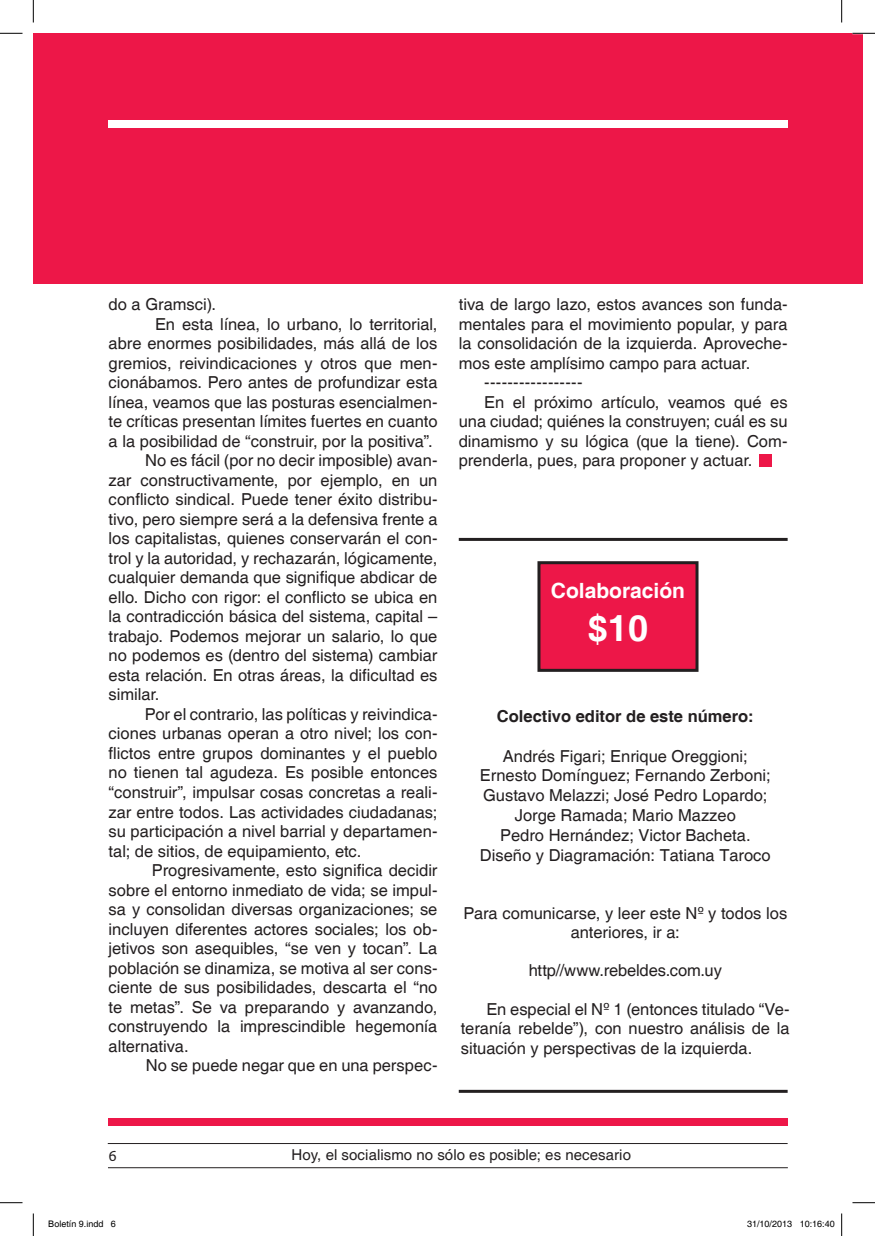
<style>
.page{position:relative;width:875px;height:1236px;background:#fff}
.page>*{position:absolute;margin:0;border:0;box-sizing:border-box;transform-origin:0 0}
.t1{font:700 36px "Helvetica";color:#fff}
.t2{font:700 21px "Helvetica";color:#fff}
.t3{font:16.5px/19.8px "Helvetica";color:#231f20;text-align:center}
.t4{font:700 16.5px "Helvetica";color:#231f20}
.t5{font:15px "Helvetica";letter-spacing:.005em;color:#231f20}
.t6{font:15px "DTL Haarlemmer D Sans";color:#231f20}
.t7{font:9px "Helvetica";color:#000}
</style>
<div class="page">
<hr style="left:108px;top:1143px;width:679px;height:1px;background:#231f20">
<hr style="left:108px;top:1167px;width:679px;height:1px;background:#231f20">
<div style="left:33px;top:33px;width:829px;height:250px;background:#ed1748"></div>
<div style="left:109px;top:120px;width:678px;height:8px;background:#fff"></div>
<div style="left:108px;top:1118px;width:679px;height:8px;background:#ed1748"></div>
<div style="left:759px;top:454px;width:13px;height:13px;background:#ed1748"></div>
<hr style="left:458px;top:538px;width:329px;height:3px;background:#231f20">
<hr style="left:458px;top:1090px;width:329px;height:3px;background:#231f20">
<div style="left:539px;top:563px;width:158px;height:107px;background:#ed1748"></div>
<div style="left:537px;top:561px;width:161px;height:111px;border:3px solid #231f20"></div>
<svg style="left:0;top:33px;width:22px;height:1px"></svg>
<svg style="left:852px;top:33px;width:22px;height:1px"></svg>
<svg style="left:0;top:1202px;width:22px;height:1px"></svg>
<svg style="left:852px;top:1202px;width:22px;height:1px"></svg>
<svg style="left:33px;top:0;width:1px;height:23px"></svg>
<svg style="left:33px;top:1213px;width:1px;height:23px"></svg>
<svg style="left:841px;top:0;width:1px;height:23px"></svg>
<svg style="left:841px;top:1213px;width:1px;height:23px"></svg>
<p class="t3" style="left:109px;top:295px;width:109px">do a Gramsci).</p>
<p class="t3" style="left:155px;top:315px;width:284px">En esta línea, lo urbano, lo territorial,</p>
<p class="t3" style="left:109px;top:334px;width:330px">abre enormes posibilidades, más allá de los</p>
<p class="t3" style="left:109px;top:354px;width:330px">gremios, reivindicaciones y otros que men-</p>
<p class="t3" style="left:109px;top:373px;width:330px">cionábamos. Pero antes de profundizar esta</p>
<p class="t3" style="left:109px;top:393px;width:330px">línea, veamos que las posturas esencialmen-</p>
<p class="t3" style="left:109px;top:412px;width:330px">te críticas presentan límites fuertes en cuanto</p>
<p class="t3" style="left:109px;top:432px;width:325px">a la posibilidad de “construir, por la positiva”.</p>
<p class="t3" style="left:145px;top:451px;width:294px">No es fácil (por no decir imposible) avan-</p>
<p class="t3" style="left:109px;top:471px;width:330px">zar constructivamente, por ejemplo, en un</p>
<p class="t3" style="left:109px;top:490px;width:330px">conflicto sindical. Puede tener éxito distribu-</p>
<p class="t3" style="left:109px;top:510px;width:330px">tivo, pero siempre será a la defensiva frente a</p>
<p class="t3" style="left:109px;top:529px;width:330px">los capitalistas, quienes conservarán el con-</p>
<p class="t3" style="left:109px;top:549px;width:330px">trol y la autoridad, y rechazarán, lógicamente,</p>
<p class="t3" style="left:109px;top:568px;width:330px">cualquier demanda que signifique abdicar de</p>
<p class="t3" style="left:109px;top:588px;width:330px">ello. Dicho con rigor: el conflicto se ubica en</p>
<p class="t3" style="left:109px;top:607px;width:330px">la contradicción básica del sistema, capital –</p>
<p class="t3" style="left:109px;top:627px;width:330px">trabajo. Podemos mejorar un salario, lo que</p>
<p class="t3" style="left:109px;top:646px;width:330px">no podemos es (dentro del sistema) cambiar</p>
<p class="t3" style="left:109px;top:666px;width:330px">esta relación. En otras áreas, la dificultad es</p>
<p class="t3" style="left:109px;top:685px;width:52px">similar.</p>
<p class="t3" style="left:145px;top:705px;width:294px">Por el contrario, las políticas y reivindica-</p>
<p class="t3" style="left:109px;top:724px;width:330px">ciones urbanas operan a otro nivel; los con-</p>
<p class="t3" style="left:109px;top:744px;width:330px">flictos entre grupos dominantes y el pueblo</p>
<p class="t3" style="left:109px;top:763px;width:330px">no tienen tal agudeza. Es posible entonces</p>
<p class="t3" style="left:109px;top:783px;width:330px">“construir”, impulsar cosas concretas a reali-</p>
<p class="t3" style="left:109px;top:802px;width:330px">zar entre todos. Las actividades ciudadanas;</p>
<p class="t3" style="left:109px;top:822px;width:330px">su participación a nivel barrial y departamen-</p>
<p class="t3" style="left:109px;top:841px;width:254px">tal; de sitios, de equipamiento, etc.</p>
<p class="t3" style="left:152px;top:861px;width:287px">Progresivamente, esto significa decidir</p>
<p class="t3" style="left:109px;top:880px;width:330px">sobre el entorno inmediato de vida; se impul-</p>
<p class="t3" style="left:109px;top:900px;width:330px">sa y consolidan diversas organizaciones; se</p>
<p class="t3" style="left:109px;top:919px;width:330px">incluyen diferentes actores sociales; los ob-</p>
<p class="t3" style="left:109px;top:939px;width:330px">jetivos son asequibles, “se ven y tocan”. La</p>
<p class="t3" style="left:109px;top:958px;width:330px">población se dinamiza, se motiva al ser cons-</p>
<p class="t3" style="left:109px;top:978px;width:330px">ciente de sus posibilidades, descarta el “no</p>
<p class="t3" style="left:109px;top:997px;width:330px">te metas”. Se va preparando y avanzando,</p>
<p class="t3" style="left:109px;top:1017px;width:330px">construyendo la imprescindible hegemonía</p>
<p class="t3" style="left:109px;top:1036px;width:81px">alternativa.</p>
<p class="t3" style="left:146px;top:1056px;width:293px">No se puede negar que en una perspec-</p>
<p class="t3" style="left:458px;top:295px;width:330px">tiva de largo lazo, estos avances son funda-</p>
<p class="t3" style="left:458px;top:315px;width:330px">mentales para el movimiento popular, y para</p>
<p class="t3" style="left:458px;top:334px;width:330px">la consolidación de la izquierda. Aproveche-</p>
<p class="t3" style="left:458px;top:354px;width:293px">mos este amplísimo campo para actuar.</p>
<p class="t3" style="left:484px;top:373px;width:100px">-----------------</p>
<p class="t3" style="left:484px;top:393px;width:305px">En el próximo artículo, veamos qué es</p>
<p class="t3" style="left:458px;top:412px;width:330px">una ciudad; quiénes la construyen; cuál es su</p>
<p class="t3" style="left:458px;top:432px;width:330px">dinamismo y su lógica (que la tiene). Com-</p>
<p class="t3" style="left:458px;top:451px;width:295px">prenderla, pues, para proponer y actuar.</p>
<p class="t2" style="left:551px;top:577px;width:136px">Colaboración</p>
<h1 class="t1" style="left:588px;top:606px;width:62px">$10</h1>
<p class="t4" style="left:497px;top:706px;width:258px">Colectivo editor de este número:</p>
<p class="t3" style="left:480px;top:746px;width:292px">Andrés Figari; Enrique Oreggioni; Ernesto Domínguez; Fernando Zerboni; Gustavo Melazzi; José Pedro Lopardo; Jorge Ramada; Mario Mazzeo<br>Pedro Hernández; Victor Bacheta.<br>Diseño y Diagramación: Tatiana Taroco</p>
<p class="t3" style="left:463px;top:904px;width:325px">Para comunicarse, y leer este Nº y todos los anteriores, ir a:</p>
<p class="t3" style="left:528px;top:961px;width:195px">http//www.rebeldes.com.uy</p>
<p class="t3" style="left:461px;top:1000px;width:330px;text-align:justify;text-indent:26px">En especial el Nº 1 (entonces titulado “Ve&shy;teranía rebelde”), con nuestro análisis de la situación y perspectivas de la izquierda.</p>
<p class="t6" style="left:109px;top:1147px;width:10px">6</p>
<p class="t5" style="left:291px;top:1146px;width:341px">Hoy, el socialismo no sólo es posible; es necesario</p>
<p class="t7" style="left:48px;top:1219px;width:69px">Boletín 9.indd 6</p>
<p class="t7" style="left:747px;top:1219px;width:89px">31/10/2013 10:16:40</p>
</div>
